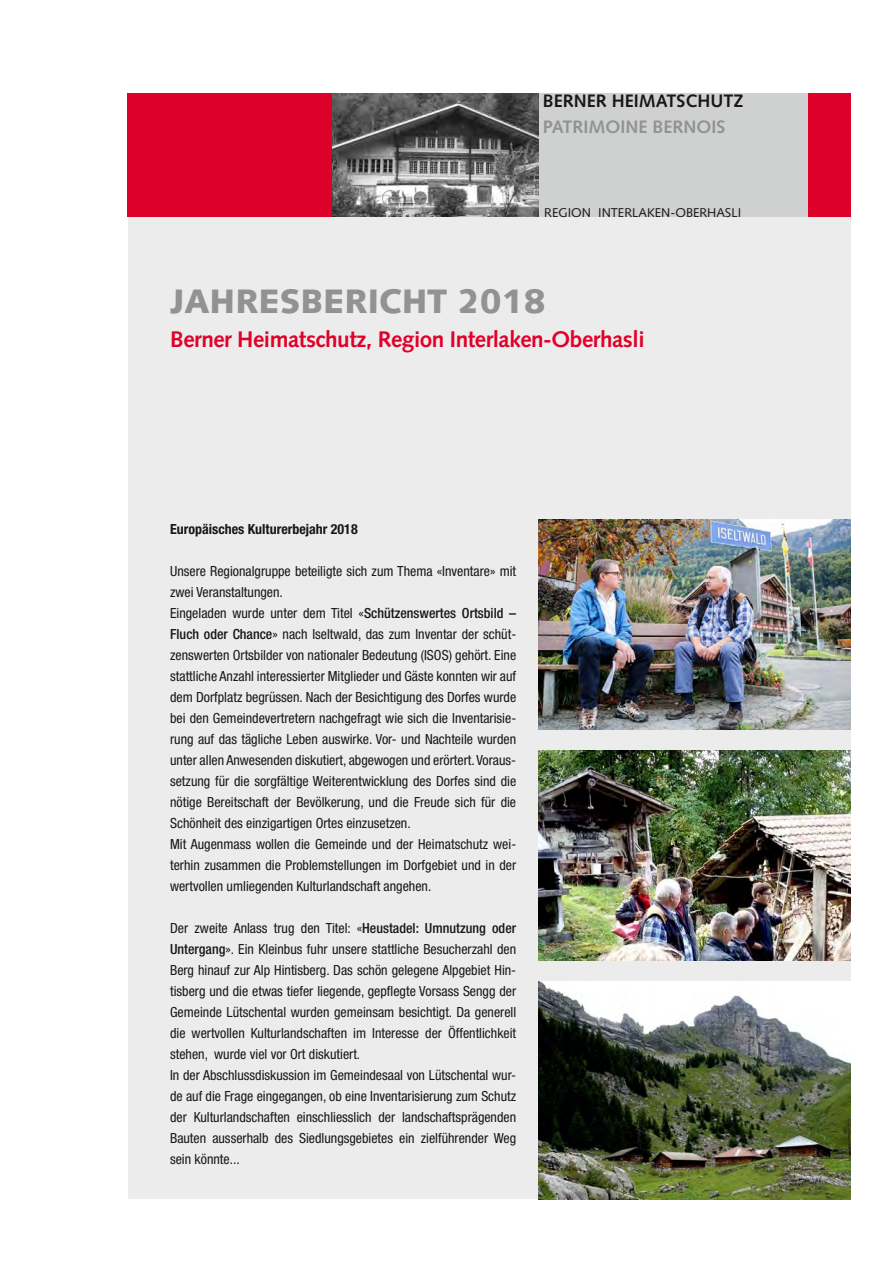
<style>
.page{position:relative;width:893px;height:1263px;background:#fff}
.page>*{position:absolute;margin:0;border:0;box-sizing:border-box;transform-origin:0 0}
.t1{font:900 33.9px "Syntax";color:#919291}
.t2{font:700 22.65px "Syntax";letter-spacing:-.02em;color:#e10029}
.t3{font:700 18px "Syntax";color:#181716}
.t4{font:700 18px "Syntax";color:#919291}
.t5{font:condensed 13.95px/21px "Helvetica Neue";color:#181716}
.t6{font:700 condensed 13.95px "Helvetica Neue";color:#181716}
.t7{font:12.75px "Syntax";color:#181716}
.s1{font-weight:500}
</style>
<div class="page">
<div style="left:128px;top:94px;width:722px;height:1105px;background:#ececec"></div>
<img style="left:538px;top:751px;width:312px;height:210px">
<img style="left:538px;top:982px;width:312px;height:217px">
<img style="left:538px;top:520px;width:312px;height:210px">
<div style="left:538px;top:94px;width:270px;height:123px;background:#cfd0d0"></div>
<div style="left:128px;top:94px;width:205px;height:123px;background:#dd0028"></div>
<img style="left:333px;top:94px;width:205px;height:123px">
<div style="left:808px;top:94px;width:42px;height:123px;background:#dd0028"></div>
<p class="t3" style="left:543px;top:91px;width:202px">BERNER HEIMATSCHUTZ</p>
<p class="t4" style="left:543px;top:116px;width:184px">PATRIMOINE BERNOIS</p>
<p class="t7" style="left:544px;top:205px;width:198px">REGION INTERLAKEN-OBERHASLI</p>
<h1 class="t1" style="left:170px;top:281px;width:377px">JAHRESBERICHT 2018</h1>
<h2 class="t2" style="left:170px;top:326px;width:476px">Berner Heimatschutz, Region Interlaken-Oberhasli</h2>
<p class="t6" style="left:170px;top:520px;width:189px">Europäisches Kulturerbejahr 2018</p>
<p class="t5" style="left:170px;top:560px;width:348px">Unsere Regionalgruppe beteiligte sich zum Thema «Inventare» mit zwei Veranstaltungen.<br>Eingeladen wurde unter dem Titel «<span class="s1">Schützenswertes Ortsbild – Fluch oder Chance</span>» nach Iseltwald, das zum Inventar der schüt&shy;zenswerten Ortsbilder von nationaler Bedeutung (ISOS) gehört. Eine stattliche Anzahl interessierter Mitglieder und Gäste konnten wir auf dem Dorfplatz begrüssen. Nach der Besichtigung des Dorfes wurde bei den Gemeindevertretern nachgefragt wie sich die Inventarisie&shy;rung auf das tägliche Leben auswirke. Vor- und Nachteile wurden unter allen Anwesenden diskutiert, abgewogen und erörtert. Voraus&shy;setzung für die sorgfältige Weiterentwicklung des Dorfes sind die nötige Bereitschaft der Bevölkerung, und die Freude sich für die Schönheit des einzigartigen Ortes einzusetzen.<br>Mit Augenmass wollen die Gemeinde und der Heimatschutz wei&shy;terhin zusammen die Problemstellungen im Dorfgebiet und in der wertvollen umliegenden Kulturlandschaft angehen.</p>
<p class="t5" style="left:170px;top:917px;width:348px">Der zweite Anlass trug den Titel: «<span class="s1">Heustadel: Umnutzung oder Untergang</span>». Ein Kleinbus fuhr unsere stattliche Besucherzahl den Berg hinauf zur Alp Hintisberg. Das schön gelegene Alpgebiet Hin&shy;tisberg und die etwas tiefer liegende, gepflegte Vorsass Sengg der Gemeinde Lütschental wurden gemeinsam besichtigt. Da generell die wertvollen Kulturlandschaften im Interesse der Öffentlichkeit stehen, wurde viel vor Ort diskutiert.<br>In der Abschlussdiskussion im Gemeindesaal von Lütschental wur&shy;de auf die Frage eingegangen, ob eine Inventarisierung zum Schutz der Kulturlandschaften einschliesslich der landschaftsprägenden Bauten ausserhalb des Siedlungsgebietes ein zielführender Weg sein könnte...</p>
</div>
